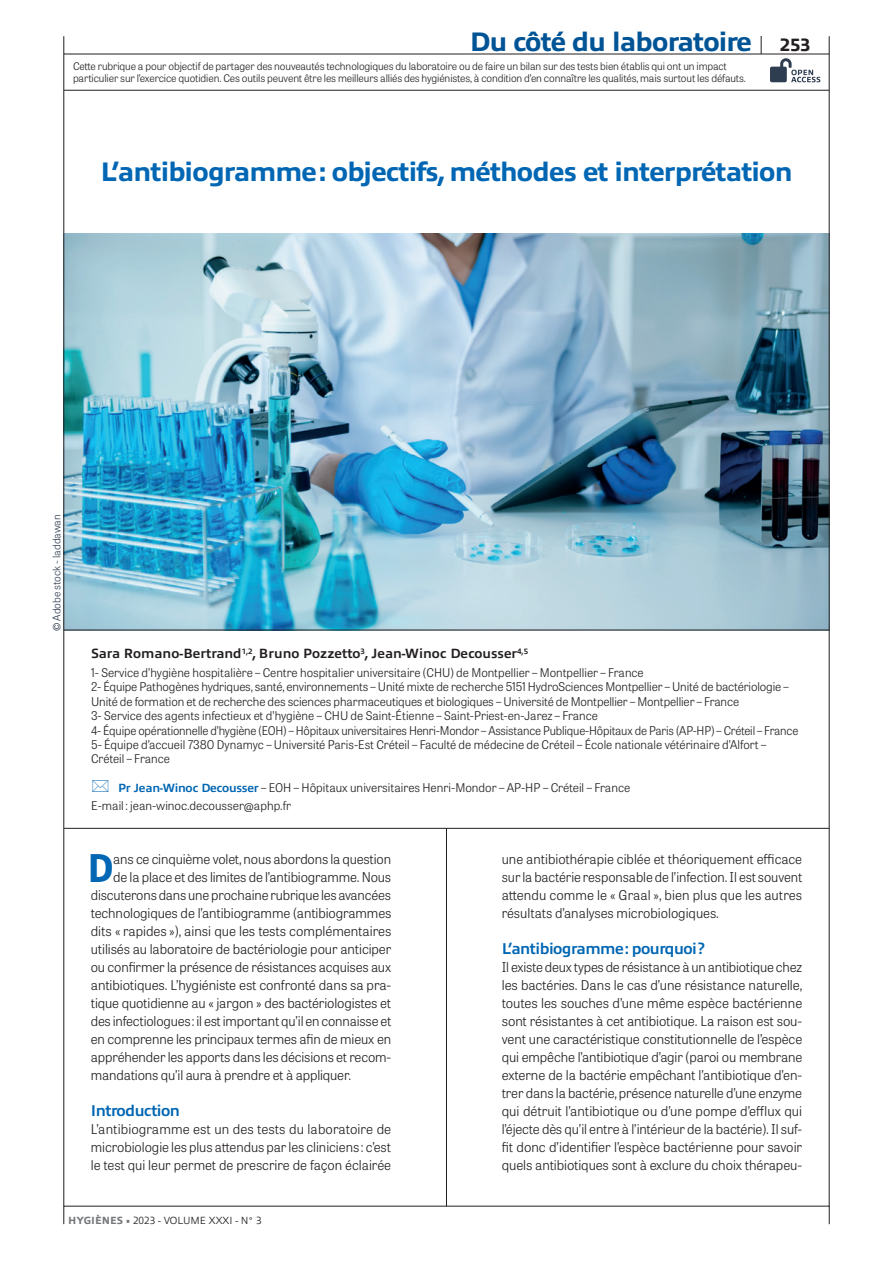
<style>
.page{position:relative;width:893px;height:1263px;background:#fff}
.page>*{position:absolute;margin:0;border:0;box-sizing:border-box;transform-origin:0 0}
.t1{font:700 37.95px "Tablet Gothic";color:#0166b3}
.t2{font:800 27px "Allumi Std";letter-spacing:-.03em;color:#0166b3}
.t3{font:800 27px "Allumi Std";letter-spacing:-.03em;color:#005495}
.t4{font:700 15.75px "Allumi Std";letter-spacing:-.03em;color:#0166b3}
.t5{font:300 13.5px/18px "Tablet Gothic";letter-spacing:-.01em;color:#231f20;text-align:justify}
.t6{font:700 13.5px "Allumi Std";color:#231f20}
.t7{font:300 12px/14.4px "Tablet Gothic";letter-spacing:-.01em;color:#231f20}
.t8{font:300 10.5px/12px "Tablet Gothic";letter-spacing:-.01em;color:#231f20}
.t9{font:300 10.5px "Allumi Std";color:#231f20}
.t10{font:300 10.5px "Tablet Gothic";color:#2e3d50}
.s1{font-size:18px;color:#231f20}
.s2{font-family:"Frutiger LT Std"}
.s3{font-family:"Allumi Std";font-weight:700;color:#0166b3}
.s4{font-weight:800;color:#76787b}
</style>
<div class="page">
<img style="left:65px;top:234px;width:764px;height:396px">
<hr style="left:64px;top:630px;width:765px;height:1px;background:#231f20">
<hr style="left:64px;top:828px;width:765px;height:1px;background:#231f20">
<svg style="left:761px;top:36px;width:1px;height:18px"></svg>
<hr style="left:64px;top:54px;width:1px;height:1152px;background:#231f20">
<hr style="left:829px;top:54px;width:1px;height:1152px;background:#231f20">
<svg style="left:770px;top:58px;width:50px;height:24px"></svg>
<hr style="left:64px;top:90px;width:765px;height:1px;background:#231f20">
<hr style="left:446px;top:828px;width:1px;height:378px;background:#231f20">
<h2 class="t3" style="left:470px;top:27px;width:342px">Du côté du laboratoire <span class="s1">253</span></h2>
<p class="t8" style="left:73px;top:60px;width:675px">Cette rubrique a pour objectif de partager des nouveautés technologiques du laboratoire ou de faire un bilan sur des tests bien établis qui ont un impact particulier sur l’exercice quotidien. Ces outils peuvent être les meilleurs alliés des hygiénistes, à condition d’en connaître les qualités, mais surtout les défauts.</p>
<h2 class="t2" style="left:101px;top:157px;width:693px">L’antibiogramme: objectifs, méthodes et interprétation</h2>
<p class="t10" style="left:50px;top:631px;width:118px;rotate:-90deg"><span class="s2">©</span> Adobe stock - laddawan</p>
<p class="t6" style="left:91px;top:646px;width:439px">Sara Romano-Bertrand<sup>1,2</sup>, Bruno Pozzetto<sup>3</sup>, Jean-Winoc Decousser<sup>4,5</sup></p>
<p class="t7" style="left:91px;top:665px;width:709px">1- Service d’hygiène hospitalière – Centre hospitalier universitaire (CHU) de Montpellier – Montpellier – France<br>2- Équipe Pathogènes hydriques, santé, environnements – Unité mixte de recherche 5151 HydroSciences Montpellier – Unité de bactériologie – Unité de formation et de recherche des sciences pharmaceutiques et biologiques – Université de Montpellier – Montpellier – France<br>3- Service des agents infectieux et d’hygiène – CHU de Saint-Étienne – Saint-Priest-en-Jarez – France<br>4- Équipe opérationnelle d’hygiène (EOH) – Hôpitaux universitaires Henri-Mondor – Assistance Publique-Hôpitaux de Paris (AP-HP) – Créteil – France 5- Équipe d’accueil 7380 Dynamyc – Université Paris-Est Créteil – Faculté de médecine de Créteil – École nationale vétérinaire d’Alfort – Créteil – France</p>
<p class="t7" style="left:91px;top:778px;width:541px;line-height:18px;text-indent:27px"><span class="s3">Pr Jean-Winoc Decousser</span> – EOH – Hôpitaux universitaires Henri-Mondor – AP-HP – Créteil – France<br>E-mail : jean-winoc.decousser@aphp.fr</p>
<h1 class="t1" style="left:88px;top:841px;width:27px">D</h1>
<p class="t5" style="left:113px;top:850px;width:279px">ans ce cinquième volet, nous abordons la question</p>
<p class="t5" style="left:113px;top:868px;width:279px">de la place et des limites de l’antibiogramme. Nous</p>
<p class="t5" style="left:91px;top:886px;width:302px">discuterons dans une prochaine rubrique les avancées</p>
<p class="t5" style="left:91px;top:904px;width:302px">technologiques de l’antibiogramme (antibiogrammes</p>
<p class="t5" style="left:91px;top:922px;width:302px">dits « rapides »), ainsi que les tests complémentaires</p>
<p class="t5" style="left:91px;top:940px;width:302px">utilisés au laboratoire de bactériologie pour anticiper</p>
<p class="t5" style="left:91px;top:958px;width:302px">ou confirmer la présence de résistances acquises aux</p>
<p class="t5" style="left:91px;top:976px;width:302px">antibiotiques. L’hygiéniste est confronté dans sa pra-</p>
<p class="t5" style="left:91px;top:994px;width:302px">tique quotidienne au « jargon » des bactériologistes et</p>
<p class="t5" style="left:91px;top:1012px;width:302px">des infectiologues : il est important qu’il en connaisse et</p>
<p class="t5" style="left:91px;top:1030px;width:302px">en comprenne les principaux termes afin de mieux en</p>
<p class="t5" style="left:91px;top:1048px;width:302px">appréhender les apports dans les décisions et recom-</p>
<p class="t5" style="left:91px;top:1066px;width:262px">mandations qu’il aura à prendre et à appliquer.</p>
<p class="t4" style="left:91px;top:1102px;width:91px">Introduction</p>
<p class="t5" style="left:91px;top:1120px;width:302px">L’antibiogramme est un des tests du laboratoire de microbiologie les plus attendus par les cliniciens : c’est le test qui leur permet de prescrire de façon éclairée</p>
<p class="t5" style="left:502px;top:850px;width:302px">une antibiothérapie ciblée et théoriquement efficace sur la bactérie responsable de l’infection. Il est souvent attendu comme le « Graal », bien plus que les autres résultats d’analyses microbiologiques.</p>
<p class="t4" style="left:502px;top:940px;width:205px">L’antibiogramme: pourquoi?</p>
<p class="t5" style="left:502px;top:958px;width:302px">Il existe deux types de résistance à un antibiotique chez les bactéries. Dans le cas d’une résistance naturelle, toutes les souches d’une même espèce bactérienne sont résistantes à cet antibiotique. La raison est sou&shy;vent une caractéristique constitutionnelle de l’espèce qui empêche l’antibiotique d’agir (paroi ou membrane externe de la bactérie empêchant l’antibiotique d’en&shy;trer dans la bactérie, présence naturelle d’une enzyme qui détruit l’antibiotique ou d’une pompe d’efflux qui l’éjecte dès qu’il entre à l’intérieur de la bactérie). Il suf&shy;fit donc d’identifier l’espèce bactérienne pour savoir quels antibiotiques sont à exclure du choix thérapeu-</p>
<p class="t9" style="left:68px;top:1215px;width:195px"><span class="s4">HYGIÈNES •</span> 2023 - VOLUME XXXI - N° 3</p>
</div>
